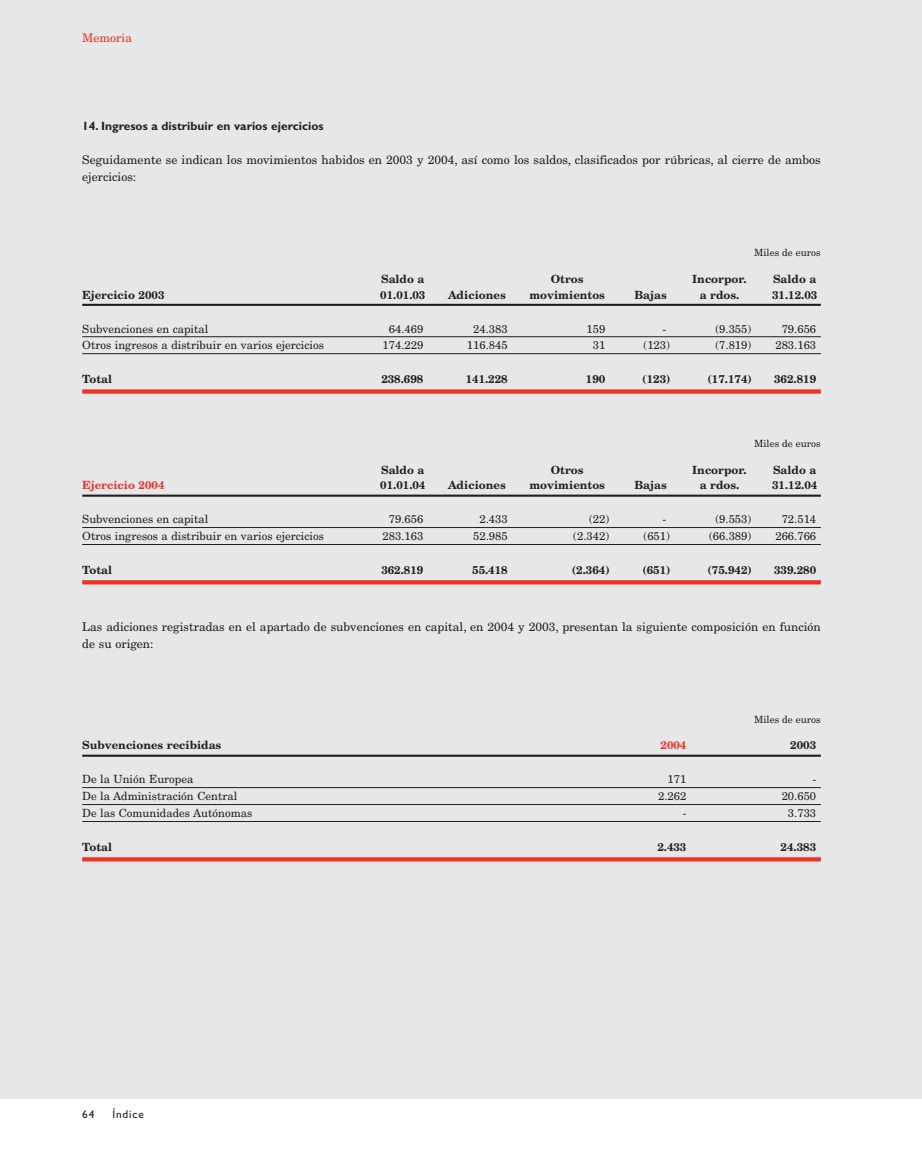
<style>
.page{position:relative;width:922px;height:1150px;background:#fff}
.page>*{position:absolute;margin:0;border:0;box-sizing:border-box;transform-origin:0 0}
.t1{font:12px/17px "New Century Schlbk";color:#231f20}
.t2{font:700 12px "Gill Sans";color:#231f20}
.t3{font:12px "New Century Schlbk";color:#ee3224}
.t4{font:11.25px "New Century Schlbk";color:#231f20}
.t5{font:700 11.25px "New Century Schlbk";color:#231f20}
.t6{font:700 11.25px "New Century Schlbk";color:#ee3224}
.t7{font:11.25px "Gill Sans";letter-spacing:.075em;color:#231f20}
.t8{font:9.88px "New Century Schlbk";color:#231f20}
</style>
<div class="page">
<div style="left:0;top:0;width:921px;height:1099px;background:#e6e7e8"></div>
<p class="t3" style="left:82px;top:34px;width:51px">Memoria</p>
<p class="t2" style="left:82px;top:122px;width:243px">14. Ingresos a distribuir en varios ejercicios</p>
<p class="t1" style="left:82px;top:153px;width:739px">Seguidamente se indican los movimientos habidos en 2003 y 2004, así como los saldos, clasificados por rúbricas, al cierre de ambos ejercicios:</p>
<p class="t8" style="left:753px;top:249px;width:68px">Miles de euros</p>
<p class="t5" style="left:381px;top:275px;width:45px">Saldo a</p>
<p class="t5" style="left:550px;top:275px;width:34px">Otros</p>
<p class="t5" style="left:692px;top:275px;width:56px">Incorpor.</p>
<p class="t5" style="left:772px;top:275px;width:45px">Saldo a</p>
<p class="t5" style="left:82px;top:290px;width:84px">Ejercicio 2003</p>
<p class="t5" style="left:380px;top:290px;width:47px">01.01.03</p>
<p class="t5" style="left:448px;top:290px;width:59px">Adiciones</p>
<p class="t5" style="left:529px;top:290px;width:77px">movimientos</p>
<p class="t5" style="left:634px;top:290px;width:34px">Bajas</p>
<p class="t5" style="left:699px;top:290px;width:41px">a rdos.</p>
<p class="t5" style="left:771px;top:290px;width:47px">31.12.03</p>
<p class="t4" style="left:82px;top:324px;width:127px">Subvenciones en capital</p>
<p class="t4" style="left:388px;top:324px;width:36px">64.469</p>
<p class="t4" style="left:473px;top:324px;width:36px">24.383</p>
<p class="t4" style="left:586px;top:324px;width:20px">159</p>
<p class="t4" style="left:662px;top:324px;width:5px">-</p>
<p class="t4" style="left:715px;top:324px;width:37px">(9.355)</p>
<p class="t4" style="left:781px;top:324px;width:36px">79.656</p>
<p class="t4" style="left:82px;top:341px;width:243px">Otros ingresos a distribuir en varios ejercicios</p>
<p class="t4" style="left:382px;top:341px;width:42px">174.229</p>
<p class="t4" style="left:466px;top:341px;width:42px">116.845</p>
<p class="t4" style="left:592px;top:341px;width:14px">31</p>
<p class="t4" style="left:643px;top:341px;width:28px">(123)</p>
<p class="t4" style="left:715px;top:341px;width:37px">(7.819)</p>
<p class="t4" style="left:775px;top:341px;width:42px">283.163</p>
<p class="t5" style="left:82px;top:375px;width:31px">Total</p>
<p class="t5" style="left:381px;top:375px;width:44px">238.698</p>
<p class="t5" style="left:465px;top:375px;width:44px">141.228</p>
<p class="t5" style="left:585px;top:375px;width:21px">190</p>
<p class="t5" style="left:642px;top:375px;width:30px">(123)</p>
<p class="t5" style="left:707px;top:375px;width:46px">(17.174)</p>
<p class="t5" style="left:773px;top:375px;width:44px">362.819</p>
<p class="t8" style="left:753px;top:439px;width:68px">Miles de euros</p>
<p class="t5" style="left:381px;top:465px;width:45px">Saldo a</p>
<p class="t5" style="left:550px;top:465px;width:34px">Otros</p>
<p class="t5" style="left:692px;top:465px;width:56px">Incorpor.</p>
<p class="t5" style="left:772px;top:465px;width:45px">Saldo a</p>
<p class="t6" style="left:82px;top:481px;width:84px">Ejercicio 2004</p>
<p class="t5" style="left:380px;top:481px;width:47px">01.01.04</p>
<p class="t5" style="left:448px;top:481px;width:59px">Adiciones</p>
<p class="t5" style="left:529px;top:481px;width:77px">movimientos</p>
<p class="t5" style="left:634px;top:481px;width:34px">Bajas</p>
<p class="t5" style="left:699px;top:481px;width:41px">a rdos.</p>
<p class="t5" style="left:771px;top:481px;width:47px">31.12.04</p>
<p class="t4" style="left:82px;top:515px;width:127px">Subvenciones en capital</p>
<p class="t4" style="left:388px;top:515px;width:36px">79.656</p>
<p class="t4" style="left:479px;top:515px;width:30px">2.433</p>
<p class="t4" style="left:588px;top:515px;width:22px">(22)</p>
<p class="t4" style="left:662px;top:515px;width:5px">-</p>
<p class="t4" style="left:715px;top:515px;width:37px">(9.553)</p>
<p class="t4" style="left:781px;top:515px;width:36px">72.514</p>
<p class="t4" style="left:82px;top:532px;width:243px">Otros ingresos a distribuir en varios ejercicios</p>
<p class="t4" style="left:382px;top:532px;width:42px">283.163</p>
<p class="t4" style="left:473px;top:532px;width:36px">52.985</p>
<p class="t4" style="left:573px;top:532px;width:37px">(2.342)</p>
<p class="t4" style="left:643px;top:532px;width:28px">(651)</p>
<p class="t4" style="left:709px;top:532px;width:44px">(66.389)</p>
<p class="t4" style="left:775px;top:532px;width:42px">266.766</p>
<p class="t5" style="left:82px;top:566px;width:31px">Total</p>
<p class="t5" style="left:381px;top:566px;width:44px">362.819</p>
<p class="t5" style="left:472px;top:566px;width:37px">55.418</p>
<p class="t5" style="left:571px;top:566px;width:39px">(2.364)</p>
<p class="t5" style="left:642px;top:566px;width:30px">(651)</p>
<p class="t5" style="left:707px;top:566px;width:46px">(75.942)</p>
<p class="t5" style="left:773px;top:566px;width:44px">339.280</p>
<p class="t1" style="left:82px;top:619px;width:739px">Las adiciones registradas en el apartado de subvenciones en capital, en 2004 y 2003, presentan la siguiente composición en función de su origen:</p>
<p class="t8" style="left:753px;top:715px;width:68px">Miles de euros</p>
<p class="t5" style="left:82px;top:741px;width:140px">Subvenciones recibidas</p>
<p class="t6" style="left:660px;top:741px;width:27px">2004</p>
<p class="t5" style="left:790px;top:741px;width:27px">2003</p>
<p class="t4" style="left:82px;top:775px;width:113px">De la Unión Europea</p>
<p class="t4" style="left:667px;top:775px;width:20px">171</p>
<p class="t4" style="left:812px;top:775px;width:5px">-</p>
<p class="t4" style="left:82px;top:792px;width:156px">De la Administración Central</p>
<p class="t4" style="left:658px;top:792px;width:30px">2.262</p>
<p class="t4" style="left:781px;top:792px;width:36px">20.650</p>
<p class="t4" style="left:82px;top:808px;width:172px">De las Comunidades Autónomas</p>
<p class="t4" style="left:682px;top:808px;width:5px">-</p>
<p class="t4" style="left:787px;top:808px;width:30px">3.733</p>
<p class="t5" style="left:82px;top:842px;width:31px">Total</p>
<p class="t5" style="left:657px;top:842px;width:31px">2.433</p>
<p class="t5" style="left:780px;top:842px;width:37px">24.383</p>
<p class="t7" style="left:82px;top:1110px;width:14px">64</p>
<p class="t7" style="left:112px;top:1110px;width:33px">Índice</p>
</div>
